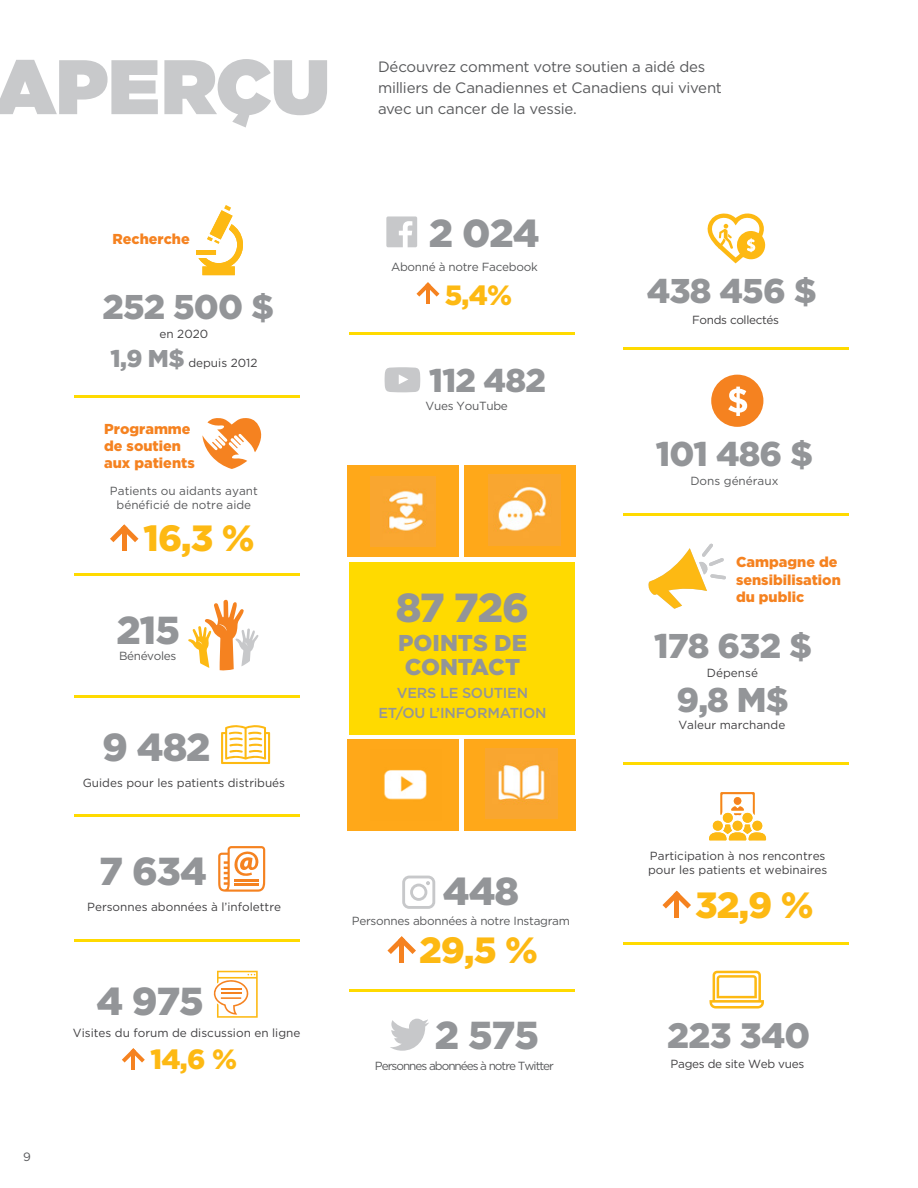
<style>
.page{position:relative;width:918px;height:1188px;background:#fff}
.page>*{position:absolute;margin:0;border:0;box-sizing:border-box;transform-origin:0 0}
.t1{font:900 77.1px "Gotham";color:#c8c9cb}
.t2{font:900 40.5px "Gotham";color:#939598}
.t3{font:900 39px "Gotham";letter-spacing:-.025em;color:#939598}
.t4{font:900 36.45px "Gotham";color:#fdb913}
.t5{font:900 35.25px "Gotham";letter-spacing:-.02em;color:#939598}
.t6{font:900 34.35px "Gotham";letter-spacing:-.025em;color:#939598}
.t7{font:900 32.85px "Gotham";letter-spacing:-.025em;color:#939598}
.t8{font:900 27.9px "Gotham";color:#fdb913}
.t9{font:900 22.95px/23.9px "Gotham";color:#939598}
.t10{font:15px/21px "Gotham";letter-spacing:-.015em;color:#58595b}
.t11{font:900 14.4px/17.2px "Gotham";color:#f58220}
.t12{font:500 14.4px/20px "Gotham";letter-spacing:-.01em;color:#939598;text-align:center}
.t13{font:12px "Gotham";color:#58595b}
.t14{font:11.7px/14.1px "Gotham";color:#414042}
.t15{font:11.7px "Gotham";letter-spacing:-.025em;color:#58595b}
.t16{font:11.7px/13.6px "Gotham";color:#58595b;text-align:center}
.t17{font:11.7px "Gotham";letter-spacing:-.085em;color:#58595b}
.t18{font:11.7px "Gotham";letter-spacing:-.025em;color:#414042}
.t19{font:11.7px "Gotham";letter-spacing:-.03em;color:#414042}
.s1{font-weight:900;font-size:24.3px;color:#939598}
</style>
<div class="page">
<div style="left:711px;top:375px;width:52px;height:52px;background:#f58220;border-radius:50%"></div>
<div style="left:350px;top:454px;width:225px;height:372px;background:#ffda00"></div>
<svg style="left:390px;top:1019px;width:39px;height:32px"></svg>
<svg style="left:385px;top:367px;width:35px;height:25px"></svg>
<svg style="left:709px;top:971px;width:55px;height:38px"></svg>
<svg style="left:218px;top:846px;width:47px;height:46px"></svg>
<hr style="left:234px;top:879px;width:25px;height:2px;background:#f58220">
<hr style="left:234px;top:884px;width:25px;height:2px;background:#f58220">
<svg style="left:221px;top:725px;width:49px;height:39px"></svg>
<svg style="left:188px;top:600px;width:70px;height:71px"></svg>
<svg style="left:707px;top:213px;width:59px;height:50px"></svg>
<svg style="left:709px;top:792px;width:57px;height:48px"></svg>
<svg style="left:213px;top:971px;width:45px;height:47px"></svg>
<svg style="left:202px;top:418px;width:60px;height:51px"></svg>
<div style="left:122px;top:531px;width:5px;height:20px;background:#f58220"></div>
<svg style="left:110px;top:524px;width:29px;height:18px"></svg>
<div style="left:399px;top:942px;width:5px;height:21px;background:#f58220"></div>
<svg style="left:387px;top:936px;width:29px;height:18px"></svg>
<div style="left:674px;top:897px;width:5px;height:21px;background:#f58220"></div>
<svg style="left:662px;top:891px;width:29px;height:18px"></svg>
<hr style="left:131px;top:1053px;width:4px;height:17px;background:#f58220">
<svg style="left:122px;top:1048px;width:23px;height:15px"></svg>
<hr style="left:426px;top:287px;width:4px;height:17px;background:#f58220">
<svg style="left:416px;top:282px;width:23px;height:15px"></svg>
<svg style="left:402px;top:876px;width:33px;height:33px"></svg>
<svg style="left:386px;top:216px;width:31px;height:31px"></svg>
<hr style="left:350px;top:332px;width:225px;height:3px;background:#ffda00">
<hr style="left:350px;top:989px;width:225px;height:3px;background:#ffda00">
<hr style="left:623px;top:347px;width:226px;height:3px;background:#ffda00">
<hr style="left:623px;top:513px;width:226px;height:3px;background:#ffda00">
<hr style="left:623px;top:762px;width:226px;height:2px;background:#ffda00">
<hr style="left:623px;top:943px;width:226px;height:2px;background:#ffda00">
<hr style="left:74px;top:395px;width:225px;height:3px;background:#ffda00">
<hr style="left:74px;top:573px;width:225px;height:3px;background:#ffda00">
<hr style="left:74px;top:695px;width:225px;height:3px;background:#ffda00">
<hr style="left:74px;top:814px;width:225px;height:3px;background:#ffda00">
<hr style="left:74px;top:939px;width:225px;height:2px;background:#ffda00">
<svg style="left:197px;top:205px;width:46px;height:70px"></svg>
<svg style="left:728px;top:387px;width:19px;height:29px"></svg>
<svg style="left:648px;top:543px;width:78px;height:66px"></svg>
<div style="left:343px;top:439px;width:238px;height:123px;background:#fff"></div>
<div style="left:343px;top:735px;width:238px;height:123px;background:#fff"></div>
<div style="left:348px;top:465px;width:111px;height:92px;background:#ffa819"></div>
<div style="left:348px;top:739px;width:111px;height:92px;background:#ffa819"></div>
<div style="left:464px;top:465px;width:112px;height:92px;background:#ffa819"></div>
<div style="left:464px;top:739px;width:112px;height:92px;background:#ffa819"></div>
<img style="left:370px;top:476px;width:66px;height:71px">
<img style="left:489px;top:475px;width:71px;height:70px">
<img style="left:486px;top:748px;width:71px;height:71px">
<img style="left:384px;top:770px;width:43px;height:30px">
<h1 class="t1" style="left:-6px;top:32px;width:337px">APERÇU</h1>
<p class="t10" style="left:378px;top:56px;width:346px">Découvrez comment votre soutien a aidé des milliers de Canadiennes et Canadiens qui vivent avec un cancer de la vessie.</p>
<p class="t13" style="left:23px;top:1149px;width:9px">9</p>
<p class="t11" style="left:113px;top:230px;width:79px">Recherche</p>
<h3 class="t6" style="left:103px;top:283px;width:173px">252 500 $</h3>
<p class="t14" style="left:160px;top:327px;width:50px">en 2020</p>
<p class="t14" style="left:110px;top:356px;width:149px"><span class="s1">1,9 M$</span> depuis 2012</p>
<p class="t11" style="left:104px;top:420px;width:92px">Programme de soutien aux patients</p>
<p class="t16" style="left:110px;top:484px;width:149px">Patients ou aidants ayant bénéficié de notre aide</p>
<h3 class="t4" style="left:144px;top:513px;width:113px">16,3 %</h3>
<h3 class="t3" style="left:116px;top:603px;width:65px">215</h3>
<p class="t15" style="left:119px;top:649px;width:59px">Bénévoles</p>
<h3 class="t3" style="left:102px;top:720px;width:110px">9 482</h3>
<p class="t14" style="left:83px;top:776px;width:204px">Guides pour les patients distribués</p>
<h3 class="t3" style="left:99px;top:844px;width:109px">7 634</h3>
<p class="t14" style="left:87px;top:900px;width:195px">Personnes abonnées à l’infolettre</p>
<h3 class="t3" style="left:96px;top:974px;width:109px">4 975</h3>
<p class="t14" style="left:73px;top:1026px;width:229px">Visites du forum de discussion en ligne</p>
<h3 class="t8" style="left:150px;top:1040px;width:88px">14,6 %</h3>
<h3 class="t3" style="left:429px;top:206px;width:113px">2 024</h3>
<p class="t15" style="left:391px;top:259px;width:148px">Abonné à notre Facebook</p>
<h3 class="t8" style="left:445px;top:276px;width:69px">5,4%</h3>
<h3 class="t7" style="left:429px;top:358px;width:118px">112 482</h3>
<p class="t15" style="left:426px;top:399px;width:84px">Vues YouTube</p>
<h2 class="t2" style="left:396px;top:580px;width:135px">87 726</h2>
<h3 class="t9" style="left:398px;top:631px;width:130px">POINTS DE<br>CONTACT</h3>
<p class="t12" style="left:378px;top:683px;width:170px">VERS LE SOUTIEN<br>ET/OU L’INFORMATION</p>
<h3 class="t3" style="left:443px;top:865px;width:78px">448</h3>
<p class="t15" style="left:352px;top:913px;width:220px">Personnes abonnées à notre Instagram</p>
<h3 class="t4" style="left:419px;top:925px;width:120px">29,5 %</h3>
<h3 class="t3" style="left:435px;top:1009px;width:106px">2 575</h3>
<p class="t17" style="left:375px;top:1058px;width:181px">Personnes abonnées à notre Twitter</p>
<h3 class="t6" style="left:647px;top:267px;width:171px">438 456 $</h3>
<p class="t19" style="left:692px;top:312px;width:88px">Fonds collectés</p>
<h3 class="t6" style="left:656px;top:430px;width:159px">101 486 $</h3>
<p class="t16" style="left:690px;top:474px;width:90px">Dons généraux</p>
<p class="t11" style="left:736px;top:553px;width:106px">Campagne de sensibilisation du public</p>
<h3 class="t6" style="left:654px;top:623px;width:159px">178 632 $</h3>
<p class="t14" style="left:707px;top:665px;width:53px">Dépensé</p>
<h3 class="t6" style="left:676px;top:676px;width:114px">9,8 M$</h3>
<p class="t14" style="left:678px;top:718px;width:108px">Valeur marchande</p>
<p class="t14" style="left:648px;top:849px;width:181px">Participation à nos rencontres pour les patients et webinaires</p>
<h3 class="t4" style="left:695px;top:880px;width:120px">32,9 %</h3>
<h3 class="t5" style="left:667px;top:1011px;width:145px">223 340</h3>
<p class="t18" style="left:671px;top:1057px;width:135px">Pages de site Web vues</p>
</div>
